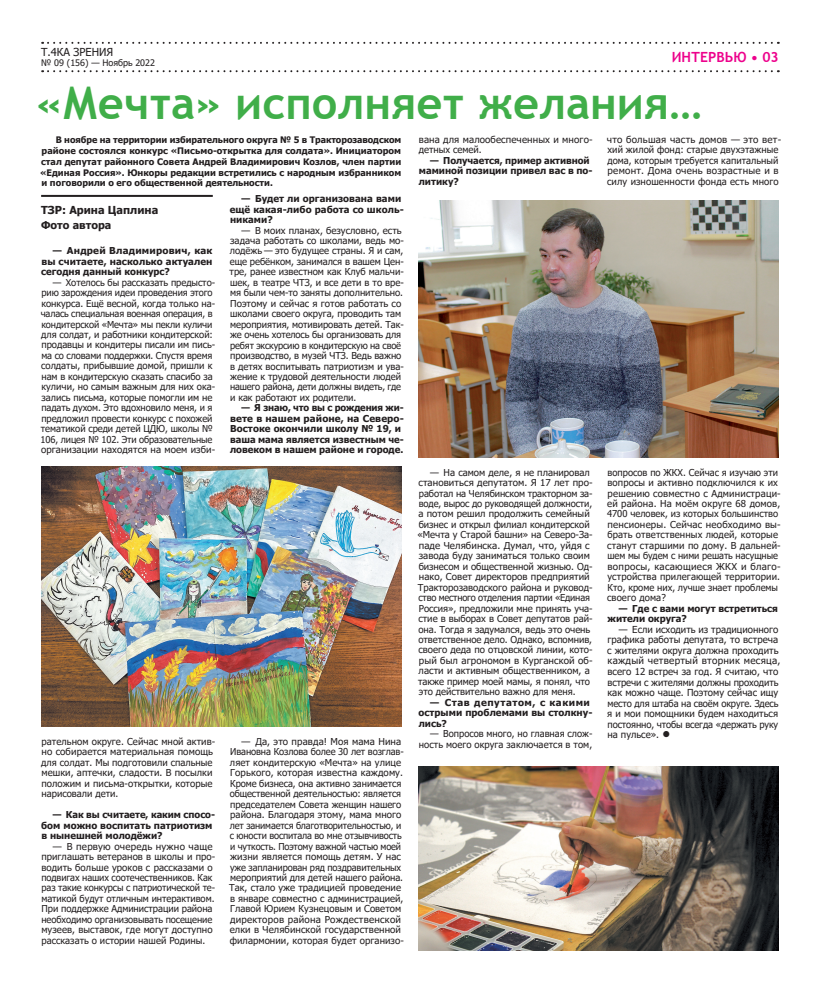
<style>
.page{position:relative;width:820px;height:993px;background:#fff}
.page>*{position:absolute;margin:0;border:0;box-sizing:border-box;transform-origin:0 0}
.t1{font:700 45px "Trebuchet MS";color:#40ae49}
.t2{font:700 14px "Trebuchet MS";color:#ed028c}
.t3{font:700 11px "Tahoma";color:#231f20}
.t4{font:11px "Tahoma";color:#231f20}
.t5{font:700 10.8px "Tahoma";color:#231f20}
.t6{font:9.6px/10.6px "Tahoma";color:#231f20}
.t7{font:9.5px/10.5px "Tahoma";color:#231f20}
.t8{font:700 9.5px/10.4px "Tahoma";color:#231f20}
.t9{font:700 9px/10.8px "Tahoma";color:#231f20;text-align:justify}
.t10{font:9px "Tahoma";color:#231f20}
.s1{font-size:14px}
</style>
<div class="page">
<svg style="left:42px;top:70px;width:729px;height:2px"></svg>
<svg style="left:42px;top:42px;width:729px;height:2px"></svg>
<hr style="left:41px;top:195px;width:172px;height:2px;background:#231f20">
<img style="left:418px;top:200px;width:360px;height:257px">
<img style="left:41px;top:466px;width:360px;height:260px">
<img style="left:418px;top:766px;width:360px;height:184px">
<p class="t4" style="left:41px;top:44px;width:74px">Т.4КА ЗРЕНИЯ</p>
<p class="t10" style="left:41px;top:57px;width:115px">№ 09 (156) — Ноябрь 2022</p>
<h2 class="t2" style="left:671px;top:48px;width:109px">ИНТЕРВЬЮ • 03</h2>
<h1 class="t1" style="left:36px;top:74px;width:667px">«Мечта» исполняет желания…</h1>
<p class="t9" style="left:40px;top:135px;width:362px;text-indent:16px">В ноябре на территории избирательного округа № 5 в Тракторозаводском районе состоялся конкурс «Письмо-открытка для солдата». Инициатором стал депутат районного Совета Андрей Владимирович Козлов, член партии «Единая Россия». Юнкоры редакции встретились с народным избранником и поговорили о его общественной деятельности.</p>
<p class="t3" style="left:41px;top:202px;width:119px">ТЗР: Арина Цаплина</p>
<p class="t5" style="left:41px;top:218px;width:72px">Фото автора</p>
<p class="t8" style="left:41px;top:246px;width:173px;text-align:justify;text-indent:12px">— Андрей Владимирович, как вы считаете, насколько актуален сегодня данный конкурс?</p>
<p class="t7" style="left:41px;top:277px;width:176px;text-indent:12px">— Хотелось бы рассказать предысто&shy;рию зарождения идеи проведения этого конкурса. Ещё весной, когда только на&shy;чалась специальная военная операция, в кондитерской «Мечта» мы пекли куличи для солдат, и работники кондитерской: продавцы и кондитеры писали им пись&shy;ма со словами поддержки. Спустя время солдаты, прибывшие домой, пришли к нам в кондитерскую сказать спасибо за куличи, но самым важным для них ока&shy;зались письма, которые помогли им не падать духом. Это вдохновило меня, и я предложил провести конкурс с похожей тематикой среди детей ЦДЮ, школы № 106, лицея № 102. Эти образовательные организации находятся на моем изби-</p>
<p class="t8" style="left:230px;top:194px;width:175px;text-indent:12px">— Будет ли организована вами ещё какая-либо работа со школь&shy;никами?</p>
<p class="t7" style="left:229px;top:225px;width:176px;text-indent:12px">— В моих планах, безусловно, есть задача работать со школами, ведь мо&shy;лодёжь — это будущее страны. Я и сам, еще ребёнком, занимался в вашем Цен&shy;тре, ранее известном как Клуб мальчи&shy;шек, в театре ЧТЗ, и все дети в то вре&shy;мя были чем-то заняты дополнительно.<br>Поэтому и сейчас я готов работать со школами своего округа, проводить там мероприятия, мотивировать детей. Так&shy;же очень хотелось бы организовать для ребят экскурсию в кондитерскую на своё производство, в музей ЧТЗ. Ведь важно в детях воспитывать патриотизм и ува&shy;жение к трудовой деятельности людей нашего района, дети должны видеть, где и как работают их родители.</p>
<p class="t8" style="left:230px;top:403px;width:175px;text-indent:11px">— Я знаю, что вы с рождения жи&shy;вете в нашем районе, на Северо-<br>Востоке окончили школу № 19, и ваша мама является известным че&shy;ловеком в нашем районе и городе.</p>
<p class="t7" style="left:41px;top:736px;width:175px">рательном округе. Сейчас мной актив&shy;но собирается материальная помощь для солдат. Мы подготовили спальные мешки, аптечки, сладости. В посылки положим и письма-открытки, которые нарисовали дети.</p>
<p class="t8" style="left:41px;top:809px;width:174px;text-indent:11px">— Как вы считаете, каким спосо&shy;бом можно воспитать патриотизм в нынешней молодёжи?</p>
<p class="t7" style="left:41px;top:841px;width:175px;text-indent:11px">— В первую очередь нужно чаще приглашать ветеранов в школы и про&shy;водить больше уроков с рассказами о подвигах наших соотечественников. Как раз такие конкурсы с патриотической те&shy;матикой будут отличным интерактивом.<br>При поддержке Администрации района необходимо организовывать посещение музеев, выставок, где могут доступно рассказать о истории нашей Родины.</p>
<p class="t7" style="left:229px;top:736px;width:176px;text-indent:12px">— Да, это правда! Моя мама Нина Ивановна Козлова более 30 лет возглав&shy;ляет кондитерскую «Мечта» на улице Горького, которая известна каждому.<br>Кроме бизнеса, она активно занимается общественной деятельностью: является председателем Совета женщин нашего района. Благодаря этому, мама много лет занимается благотворительностью, и с юности воспитала во мне отзывчивость и чуткость. Поэтому важной частью моей жизни является помощь детям. У нас уже запланирован ряд поздравительных мероприятий для детей нашего района.<br>Так, стало уже традицией проведение в январе совместно с администрацией, Главой Юрием Кузнецовым и Советом директоров района Рождественской елки в Челябинской государственной филармонии, которая будет организо-</p>
<p class="t7" style="left:418px;top:134px;width:175px">вана для малообеспеченных и много&shy;детных семей.</p>
<p class="t8" style="left:418px;top:155px;width:175px;text-indent:11px">— Получается, пример активной маминой позиции привел вас в по&shy;литику?</p>
<p class="t7" style="left:417px;top:467px;width:176px;text-indent:13px">— На самом деле, я не планировал становиться депутатом. Я 17 лет про&shy;работал на Челябинском тракторном за&shy;воде, вырос до руководящей должности, а потом решил продолжить семейный бизнес и открыл филиал кондитерской «Мечта у Старой башни» на Северо-За&shy;паде Челябинска. Думал, что, уйдя с завода буду заниматься только своим бизнесом и общественной жизнью. Од&shy;нако, Совет директоров предприятий Тракторозаводского района и руковод&shy;ство местного отделения партии «Единая Россия», предложили мне принять уча&shy;стие в выборах в Совет депутатов рай&shy;она. Тогда я задумался, ведь это очень ответственное дело. Однако, вспомнив, своего деда по отцовской линии, кото&shy;рый был агрономом в Курганской об&shy;ласти и активным общественником, а также пример моей мамы, я понял, что это действительно важно для меня.</p>
<p class="t8" style="left:418px;top:697px;width:175px;text-indent:12px">— Став депутатом, с какими острыми проблемами вы столкну&shy;лись?</p>
<p class="t7" style="left:418px;top:728px;width:175px;text-align:right">— Вопросов много, но главная слож&shy;ность моего округа заключается в том,</p>
<p class="t7" style="left:606px;top:134px;width:176px">что большая часть домов — это вет&shy;хий жилой фонд: старые двухэтажные дома, которым требуется капитальный ремонт. Дома очень возрастные и в силу изношенности фонда есть много</p>
<p class="t7" style="left:606px;top:467px;width:175px">вопросов по ЖКХ. Сейчас я изучаю эти вопросы и активно подключился к их решению совместно с Администраци&shy;ей района. На моём округе 68 домов, 4700 человек, из которых большинство пенсионеры. Сейчас необходимо вы&shy;брать ответственных людей, которые станут старшими по дому. В дальней&shy;шем мы будем с ними решать насущные вопросы, касающиеся ЖКХ и благо&shy;устройства прилегающей территории.<br>Кто, кроме них, лучше знает проблемы своего дома?</p>
<p class="t8" style="left:607px;top:603px;width:172px;text-indent:11px">— Где с вами могут встретиться жители округа?</p>
<p class="t6" style="left:607px;top:624px;width:175px;text-indent:12px">— Если исходить из традиционного графика работы депутата, то встреча с жителями округа должна проходить каждый четвертый вторник месяца, всего 12 встреч за год. Я считаю, что встречи с жителями должны проходить как можно чаще. Поэтому сейчас ищу место для штаба на своём округе. Здесь я и мои помощники будем находиться постоянно, чтобы всегда «держать руку на пульсе». <span class="s1">●</span></p>
</div>
